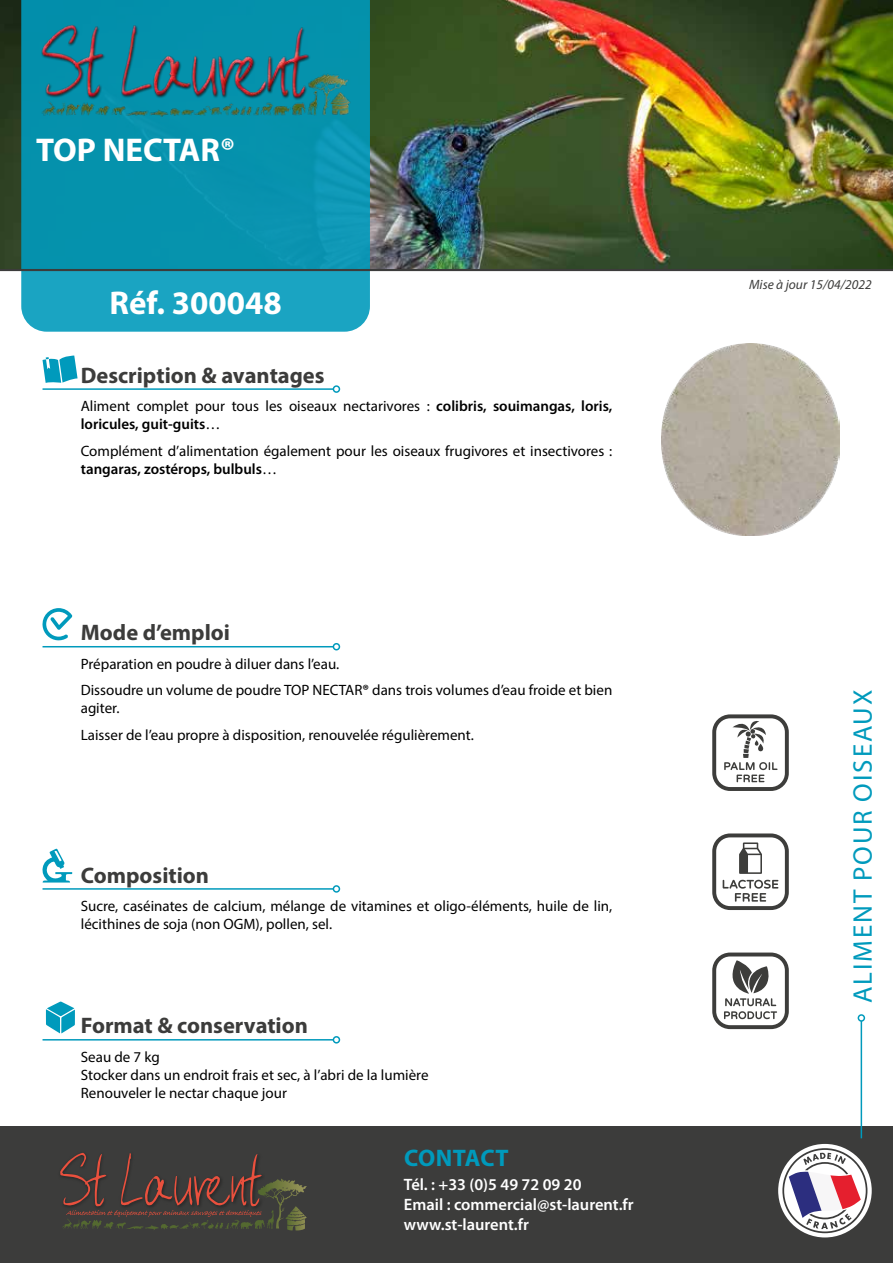
<style>
.page{position:relative;width:893px;height:1263px;background:#fff}
.page>*{position:absolute;margin:0;border:0;box-sizing:border-box;transform-origin:0 0}
.t1{font:700 33px "Myriad Pro";color:#fff}
.t2{font:27px "Myriad Pro";letter-spacing:.07em;color:#009abc}
.t3{font:700 24px "Myriad Pro";letter-spacing:.005em;color:#009abc}
.t4{font:700 22.5px "Myriad Pro";color:#3c3c3b}
.t5{font:600 16.5px/19.8px "Myriad Pro";color:#fff}
.t6{font:15px/18px "Myriad Pro";color:#000}
.t7{font:italic 13.5px "Myriad Pro";color:#3c3c3b}
.s1{font-weight:600}
</style>
<div class="page">
<img style="left:0;top:0;width:893px;height:269px">
<svg style="left:21px;top:0;width:349px;height:332px;background:#0c97b2"></svg>
<div style="left:0;top:1127px;width:893px;height:136px;background:#3c3c3b"></div>
<hr style="left:0;top:269px;width:893px;height:2px;background:#3c3c3b">
<svg style="left:60px;top:1152px;width:245px;height:78px"></svg>
<hr style="left:861px;top:1021px;width:1px;height:117px;background:#009abc">
<div style="left:858px;top:1014px;width:7px;height:8px;border:2px solid #009abc;border-radius:50%"></div>
<img style="left:661px;top:344px;width:179px;height:191px">
<hr style="left:43px;top:888px;width:290px;height:2px;background:#009abc">
<div style="left:333px;top:885px;width:7px;height:8px;border:2px solid #009abc;border-radius:50%"></div>
<svg style="left:42px;top:848px;width:30px;height:34px"></svg>
<hr style="left:43px;top:1039px;width:290px;height:1px;background:#009abc">
<div style="left:333px;top:1036px;width:7px;height:7px;border:2px solid #009abc;border-radius:50%"></div>
<svg style="left:46px;top:1001px;width:29px;height:32px"></svg>
<svg style="left:42px;top:608px;width:31px;height:33px"></svg>
<hr style="left:43px;top:646px;width:290px;height:1px;background:#009abc">
<div style="left:333px;top:643px;width:7px;height:7px;border:2px solid #009abc;border-radius:50%"></div>
<img style="left:36px;top:21px;width:319px;height:96px">
<svg style="left:43px;top:356px;width:35px;height:27px"></svg>
<hr style="left:43px;top:388px;width:290px;height:2px;background:#009abc">
<div style="left:333px;top:385px;width:7px;height:8px;border:2px solid #009abc;border-radius:50%"></div>
<div style="left:778px;top:1144px;width:94px;height:93px;background:#fff;border-radius:50%"></div>
<svg style="left:712px;top:714px;width:77px;height:77px"></svg>
<svg style="left:712px;top:833px;width:77px;height:77px"></svg>
<svg style="left:782px;top:1148px;width:85px;height:85px"></svg>
<svg style="left:712px;top:952px;width:77px;height:77px"></svg>
<h1 class="t1" style="left:36px;top:128px;width:201px">TOP NECTAR®</h1>
<h1 class="t1" style="left:110px;top:281px;width:174px">Réf. 300048</h1>
<h3 class="t4" style="left:81px;top:360px;width:245px">Description &amp; avantages</h3>
<p class="t6" style="left:81px;top:397px;width:533px">Aliment complet pour tous les oiseaux nectarivores : <span class="s1">colibris, souimangas, loris, loricules, guit-guits</span>…</p>
<p class="t6" style="left:81px;top:441px;width:533px">Complément d’alimentation également pour les oiseaux frugivores et insectivores : <span class="s1">tangaras, zostérops, bulbuls</span>…</p>
<h3 class="t4" style="left:81px;top:618px;width:151px">Mode d’emploi</h3>
<p class="t6" style="left:81px;top:650px;width:533px;line-height:26.5px">Préparation en poudre à diluer dans l’eau.<br>Dissoudre un volume de poudre TOP NECTAR<span class="s1">®</span> dans trois volumes d’eau froide et bien</p>
<p class="t6" style="left:81px;top:694px;width:395px;line-height:26.5px">agiter.<br>Laisser de l’eau propre à disposition, renouvelée régulièrement.</p>
<h3 class="t4" style="left:81px;top:860px;width:130px">Composition</h3>
<p class="t6" style="left:81px;top:896px;width:533px">Sucre, caséinates de calcium, mélange de vitamines et oligo-éléments, huile de lin, lécithines de soja (non OGM), pollen, sel.</p>
<h3 class="t4" style="left:81px;top:1011px;width:229px">Format &amp; conservation</h3>
<p class="t6" style="left:81px;top:1047px;width:349px">Seau de 7 kg<br>Stocker dans un endroit frais et sec, à l’abri de la lumière<br>Renouveler le nectar chaque jour</p>
<h3 class="t3" style="left:404px;top:1142px;width:106px">CONTACT</h3>
<p class="t5" style="left:404px;top:1174px;width:231px">Tél. : +33 (0)5 49 72 09 20<br>Email : commercial@st-laurent.fr www.st-laurent.fr</p>
<p class="t7" style="left:749px;top:276px;width:124px">Mise à jour 15/04/2022</p>
<h2 class="t2" style="left:846px;top:1003px;width:315px;rotate:-90deg">ALIMENT POUR OISEAUX</h2>
</div>
